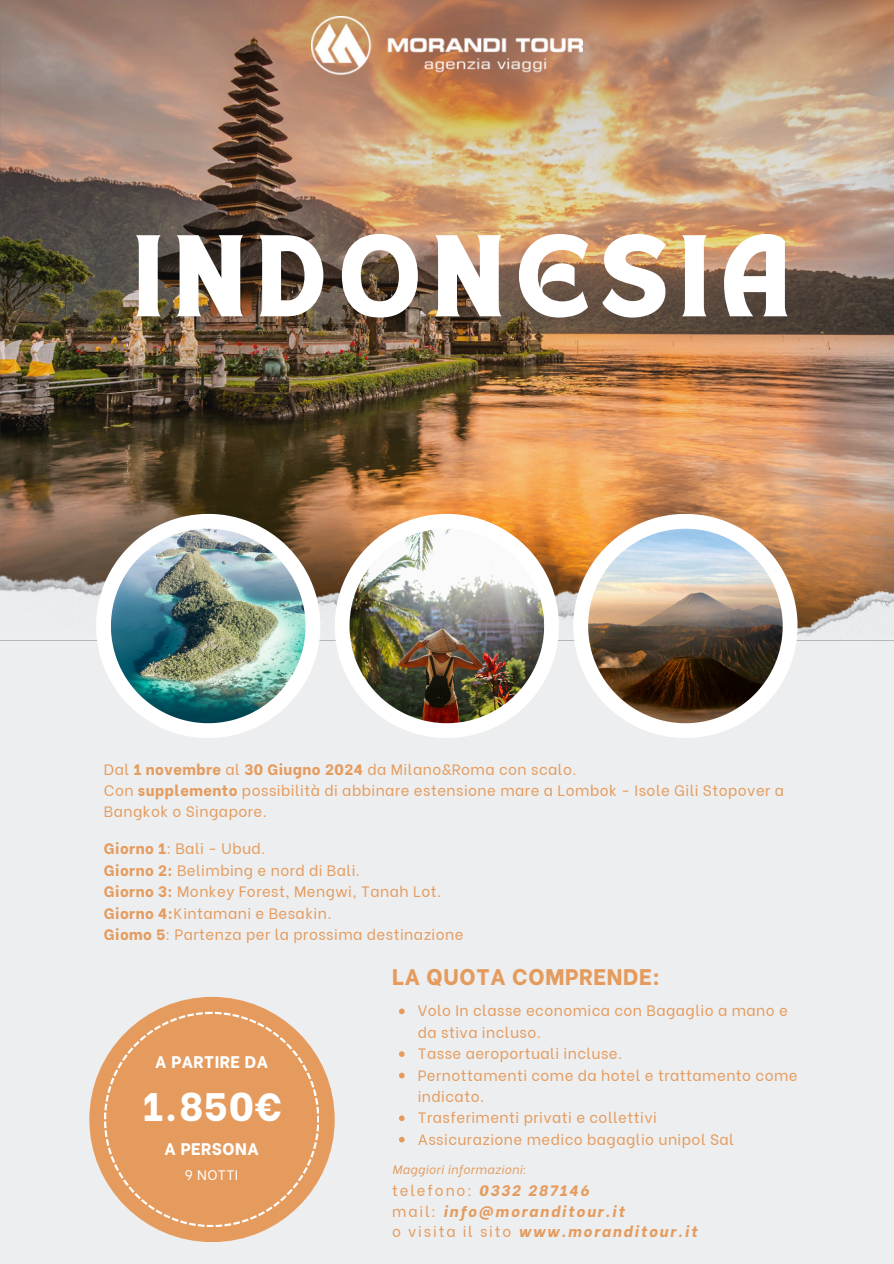
<style>
.page{position:relative;width:894px;height:1264px;background:#fff}
.page>*{position:absolute;margin:0;border:0;box-sizing:border-box;transform-origin:0 0}
.t1{font:84px "TANHEADLINE";letter-spacing:.15em;color:#fff}
.t2{font:800 39.6px "Be Vietnam";color:#fff}
.t3{font:800 22.5px "Be Vietnam";letter-spacing:.03em;color:#e59b5d}
.t4{font:800 16.8px "Be Vietnam";letter-spacing:.03em;color:#fff}
.t5{font:15px/21.3px "Be Vietnam";letter-spacing:.03em;color:#e59b5d}
.t6{font:italic 800 15px/20.2px "Be Vietnam";letter-spacing:.12em;color:#e59b5d}
.t7{font:13.8px "Be Vietnam";letter-spacing:.03em;color:#fff}
.t8{font:italic 12px "Be Vietnam";letter-spacing:.03em;color:#e59b5d}
.s1{font-weight:800}
.s2{font-weight:400;font-style:normal}
</style>
<div class="page">
<div style="left:0;top:0;width:893px;height:1263px;background:#edeeef"></div>
<img style="left:1px;top:0;width:892px;height:636px">
<div style="left:89px;top:996px;width:245px;height:246px;background:#e59b5d;border-radius:50%"></div>
<svg style="left:104px;top:1011px;width:215px;height:215px"></svg>
<svg style="left:96px;top:514px;width:224px;height:224px"></svg>
<img style="left:111px;top:528px;width:194px;height:195px">
<svg style="left:334px;top:514px;width:224px;height:224px"></svg>
<img style="left:349px;top:528px;width:195px;height:195px">
<svg style="left:573px;top:514px;width:224px;height:224px"></svg>
<img style="left:588px;top:528px;width:194px;height:195px">
<img style="left:311px;top:16px;width:271px;height:59px">
<svg style="left:399px;top:1008px;width:5px;height:6px"></svg>
<svg style="left:399px;top:1051px;width:5px;height:5px"></svg>
<svg style="left:399px;top:1072px;width:5px;height:6px"></svg>
<svg style="left:399px;top:1115px;width:5px;height:6px"></svg>
<svg style="left:399px;top:1136px;width:5px;height:6px"></svg>
<p class="t1" style="left:134px;top:230px;width:655px">INDONESIA</p>
<h6 class="t5" style="left:104px;top:757px;width:681px">Dal <span class="s1">1 novembre</span> al <span class="s1">30 Giugno 2024</span> da Milano&amp;Roma con scalo.<br>Con <span class="s1">supplemento</span> possibilità di abbinare estensione mare a Lombok - Isole Gili Stopover a<br>Bangkok o Singapore.</h6>
<h6 class="t5" style="left:104px;top:836px;width:361px"><span class="s1">Giorno 1</span>: Bali - Ubud.<br><span class="s1">Giorno 2:</span> Belimbing e nord di Bali.<br><span class="s1">Giorno 3:</span> Monkey Forest, Mengwi, Tanah Lot.<br><span class="s1">Giorno 4:</span>Kintamani e Besakin.<br><span class="s1">Giomo 5</span>: Partenza per la prossima destinazione</h6>
<h4 class="t4" style="left:155px;top:1047px;width:114px">A PARTIRE DA</h4>
<h5 class="t2" style="left:142px;top:1073px;width:141px">1.850€</h5>
<h2 class="t4" style="left:165px;top:1134px;width:95px">A PERSONA</h2>
<h4 class="t7" style="left:185px;top:1163px;width:55px">9 NOTTI</h4>
<p class="t3" style="left:392px;top:957px;width:269px">LA QUOTA COMPRENDE:</p>
<p class="t5" style="left:417px;top:998px;width:371px">Volo In classe economica con Bagaglio a mano e da stiva incluso.</p>
<p class="t5" style="left:417px;top:1041px;width:206px">Tasse aeroportuali incluse.</p>
<p class="t5" style="left:417px;top:1062px;width:381px">Pernottamenti come da hotel e trattamento come indicato.</p>
<p class="t5" style="left:417px;top:1105px;width:240px">Trasferimenti privati e collettivi</p>
<p class="t5" style="left:417px;top:1127px;width:317px">Assicurazione medico bagaglio unipol Sal</p>
<p class="t8" style="left:392px;top:1159px;width:136px">Maggiori informazioni:</p>
<h6 class="t6" style="left:392px;top:1179px;width:306px"><span class="s2">telefono:</span> 0332 287146<br><span class="s2">mail:</span> info@moranditour.it<br><span class="s2">o visita il sito</span> www.moranditour.it</h6>
</div>
